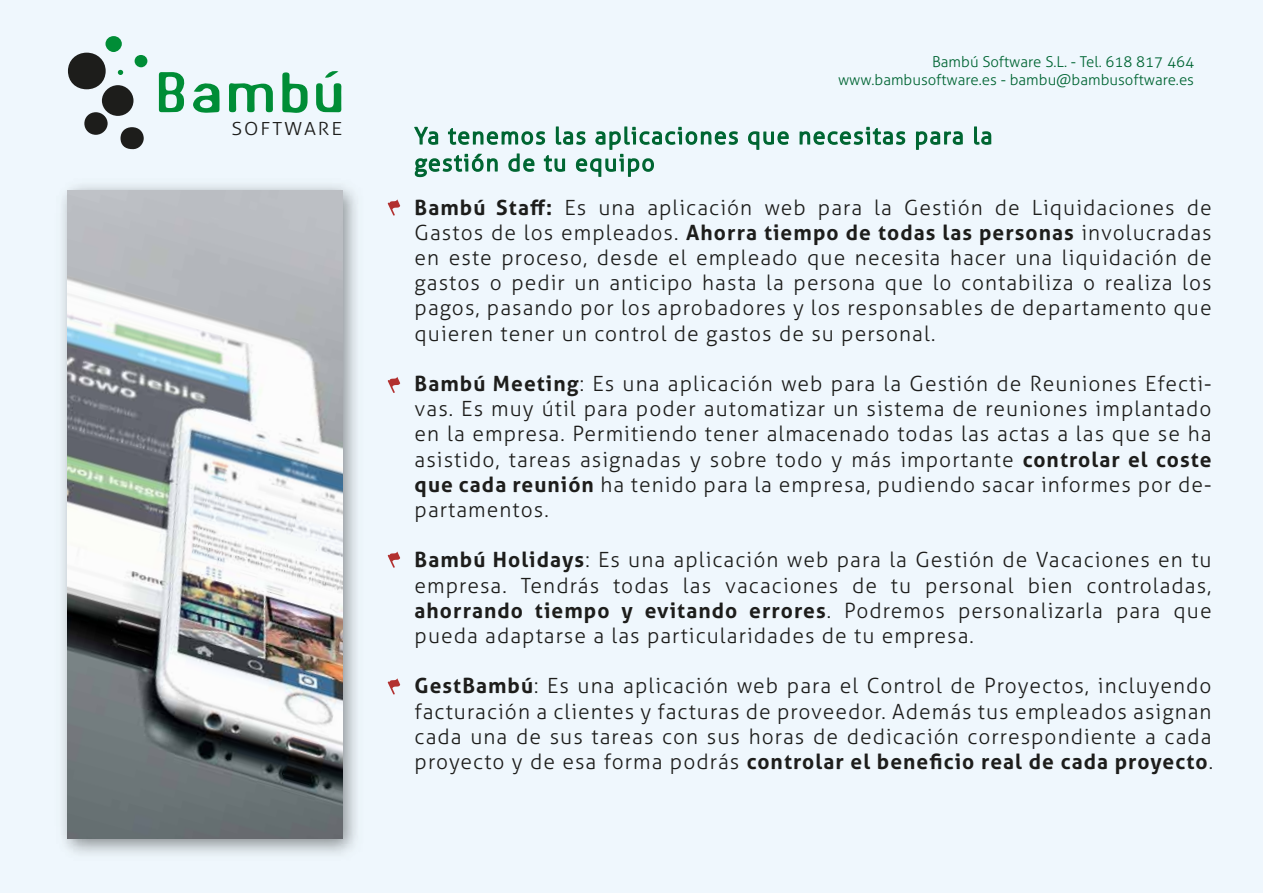
<style>
.page{position:relative;width:1263px;height:893px;background:#eef7fd}
.page>*{position:absolute;margin:0;border:0;box-sizing:border-box;transform-origin:0 0}
.t1{font:300 21px/25.2px "Aller";letter-spacing:.05em;color:#1d1d1b;text-align:justify}
.t2{font:300 18px "Aller";letter-spacing:.1em;color:#1d1d1b;scale:1.1 1}
.t3{font:300 15px/18px "Aller";color:#006533;text-align:right}
.s1{font-weight:700}
</style>
<div class="page">
<img style="left:62px;top:36px;width:339px;height:818px">
<img style="left:67px;top:190px;width:275px;height:648px">
<svg style="left:748px;top:131px;width:41px;height:19px"></svg>
<svg style="left:799px;top:126px;width:107px;height:19px"></svg>
<svg style="left:916px;top:131px;width:47px;height:19px"></svg>
<svg style="left:974px;top:126px;width:18px;height:19px"></svg>
<svg style="left:414px;top:126px;width:324px;height:52px"></svg>
<div style="left:68px;top:53px;width:38px;height:36px;background:#1d1d1b;border-radius:50%"></div>
<div style="left:102px;top:85px;width:32px;height:31px;background:#1d1d1b;border-radius:50%"></div>
<svg style="left:229px;top:81px;width:44px;height:31px"></svg>
<svg style="left:159px;top:72px;width:26px;height:40px"></svg>
<svg style="left:282px;top:72px;width:26px;height:41px"></svg>
<svg style="left:193px;top:82px;width:27px;height:31px"></svg>
<div style="left:84px;top:112px;width:24px;height:23px;background:#1d1d1b;border-radius:50%"></div>
<svg style="left:121px;top:127px;width:23px;height:23px"></svg>
<div style="left:105px;top:36px;width:17px;height:16px;background:#008d36;border-radius:50%"></div>
<div style="left:135px;top:55px;width:12px;height:12px;background:#008d36;border-radius:50%"></div>
<svg style="left:118px;top:70px;width:5px;height:5px"></svg>
<svg style="left:316px;top:70px;width:25px;height:42px"></svg>
<svg style="left:388px;top:199px;width:12px;height:17px"></svg>
<svg style="left:388px;top:377px;width:12px;height:16px"></svg>
<svg style="left:388px;top:552px;width:12px;height:16px"></svg>
<svg style="left:388px;top:678px;width:12px;height:16px"></svg>
<p class="t2" style="left:231px;top:118px;width:102px">SOFTWARE</p>
<p class="t3" style="left:838px;top:53px;width:357px">Bambú Software S.L. - Tel. 618 817 464 www.bambusoftware.es - bambu@bambusoftware.es</p>
<p class="t1" style="left:415px;top:195px;width:798px"><span class="s1">Bambú Staff:</span> Es una aplicación web para la Gestión de Liquidaciones de Gastos de los empleados. <span class="s1">Ahorra tiempo de todas las personas</span> involucradas en este proceso, desde el empleado que necesita hacer una liquidación de gastos o pedir un anticipo hasta la persona que lo contabiliza o realiza los pagos, pasando por los aprobadores y los responsables de departamento que quieren tener un control de gastos de su personal.</p>
<p class="t1" style="left:415px;top:371px;width:798px"><span class="s1">Bambú Meeting</span>: Es una aplicación web para la Gestión de Reuniones Efecti&shy;vas. Es muy útil para poder automatizar un sistema de reuniones implantado en la empresa. Permitiendo tener almacenado todas las actas a las que se ha asistido, tareas asignadas y sobre todo y más importante <span class="s1">controlar el coste que cada reunión</span> ha tenido para la empresa, pudiendo sacar informes por de&shy;partamentos.</p>
<p class="t1" style="left:415px;top:547px;width:798px"><span class="s1">Bambú Holidays</span>: Es una aplicación web para la Gestión de Vacaciones en tu empresa. Tendrás todas las vacaciones de tu personal bien controladas, <span class="s1">ahorrando tiempo y evitando errores</span>. Podremos personalizarla para que pueda adaptarse a las particularidades de tu empresa.</p>
<p class="t1" style="left:415px;top:673px;width:800px"><span class="s1">GestBambú</span>: Es una aplicación web para el Control de Proyectos, incluyendo facturación a clientes y facturas de proveedor. Además tus empleados asignan cada una de sus tareas con sus horas de dedicación correspondiente a cada proyecto y de esa forma podrás <span class="s1">controlar el beneficio real de cada proyecto</span>.</p>
</div>
